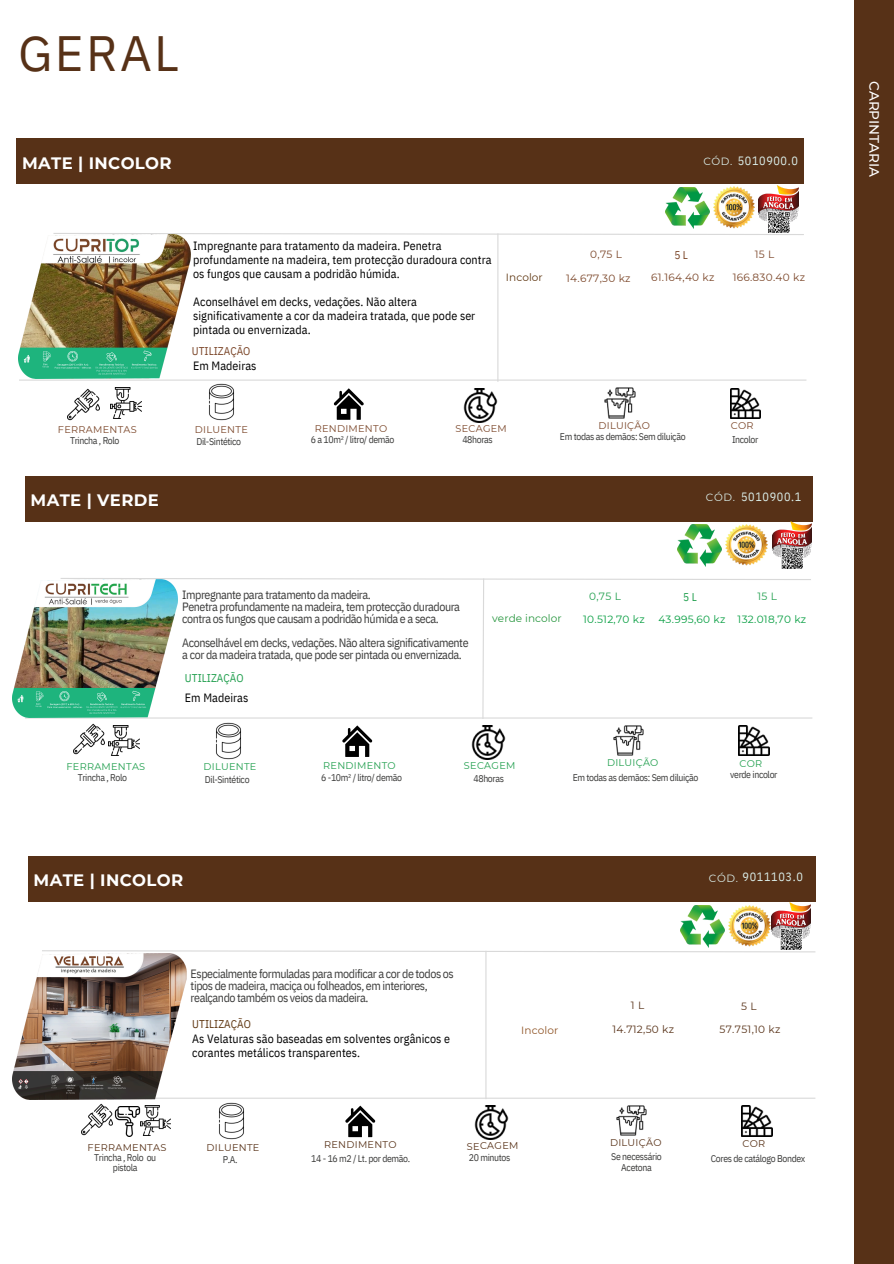
<style>
.page{position:relative;width:894px;height:1264px;background:#fff}
.page>*{position:absolute;margin:0;border:0;box-sizing:border-box;transform-origin:0 0}
.t1{font:49.5px "IBM Plex Sans";letter-spacing:.045em;color:#573117}
.t2{font:700 16.5px "Montserrat";letter-spacing:.02em;color:#fff}
.t3{font:16.5px "Montserrat";letter-spacing:.02em;color:#fff}
.t4{font:500 13.5px "Montserrat";color:#fff}
.t5{font:12px/12px "IBM Plex Sans Cond";letter-spacing:-.035em;color:#3c3c3b}
.t6{font:12px/14px "IBM Plex Sans Cond";letter-spacing:.005em;color:#000}
.t7{font:12px "IBM Plex Sans Cond";letter-spacing:.055em;color:#daede8}
.t8{font:11.25px "IBM Plex Sans Cond";color:#7b4629}
.t9{font:11.25px "IBM Plex Sans Cond";color:#219f4e}
.t10{font:11.25px "IBM Plex Sans Cond";color:#603813}
.t11{font:10.5px "Montserrat";letter-spacing:.03em;color:#7b4629}
.t12{font:10.5px "Montserrat";letter-spacing:.03em;color:#069e41}
.t13{font:10.5px "Montserrat";letter-spacing:.03em;color:#573117}
.t14{font:10.5px "Montserrat";letter-spacing:.055em;color:#daede8}
.t15{font:10.5px "Montserrat";letter-spacing:.01em;color:#299740}
.t16{font:10.5px "Montserrat";color:#219f4e}
.t17{font:10.5px "Montserrat";letter-spacing:.01em;color:#603813}
.t18{font:10.5px "Montserrat";letter-spacing:.01em;color:#8f5426}
.t19{font:9.75px/9.8px "IBM Plex Sans Cond";letter-spacing:-.035em;color:#3c3c3b;text-align:center}
.t20{font:9.75px "Montserrat";letter-spacing:.03em;color:#7b4629}
.t21{font:9.75px "Montserrat";letter-spacing:.03em;color:#219f4e}
.t22{font:9.75px "Montserrat";letter-spacing:.03em;color:#573117}
</style>
<div class="page">
<div style="left:854px;top:0;width:39px;height:1263px;background:#573117"></div>
<div style="left:16px;top:139px;width:787px;height:45px;background:#573117"></div>
<svg style="left:53px;top:232px;width:751px;height:4px"></svg>
<hr style="left:19px;top:379px;width:787px;height:1px;background:#d9d9d9">
<hr style="left:497px;top:233px;width:1px;height:149px;background:#d9d9d9">
<svg style="left:333px;top:388px;width:31px;height:32px"></svg>
<img style="left:68px;top:389px;width:31px;height:31px">
<img style="left:463px;top:388px;width:34px;height:34px">
<img style="left:604px;top:388px;width:31px;height:30px">
<img style="left:730px;top:388px;width:30px;height:30px">
<img style="left:111px;top:388px;width:30px;height:30px">
<div style="left:25px;top:476px;width:787px;height:45px;background:#573117"></div>
<hr style="left:25px;top:717px;width:787px;height:1px;background:#d9d9d9">
<img style="left:478px;top:757px;width:19px;height:2px">
<img style="left:219px;top:757px;width:19px;height:3px">
<div style="left:28px;top:856px;width:787px;height:45px;background:#573117"></div>
<svg style="left:42px;top:949px;width:774px;height:4px"></svg>
<hr style="left:28px;top:1097px;width:787px;height:1px;background:#d9d9d9">
<hr style="left:485px;top:950px;width:1px;height:149px;background:#d9d9d9">
<svg style="left:345px;top:1105px;width:30px;height:32px"></svg>
<img style="left:474px;top:1105px;width:34px;height:34px">
<img style="left:616px;top:1105px;width:30px;height:30px">
<img style="left:741px;top:1105px;width:31px;height:30px">
<img style="left:218px;top:1102px;width:27px;height:38px">
<img style="left:208px;top:383px;width:27px;height:38px">
<img style="left:81px;top:1103px;width:31px;height:32px">
<img style="left:114px;top:1105px;width:57px;height:31px">
<img style="left:713px;top:186px;width:41px;height:42px">
<img style="left:665px;top:187px;width:44px;height:42px">
<img style="left:725px;top:524px;width:42px;height:42px">
<img style="left:677px;top:525px;width:44px;height:41px">
<img style="left:728px;top:905px;width:42px;height:41px">
<img style="left:680px;top:905px;width:44px;height:42px">
<img style="left:758px;top:185px;width:40px;height:47px">
<img style="left:772px;top:521px;width:39px;height:47px">
<img style="left:771px;top:902px;width:39px;height:47px">
<img style="left:12px;top:580px;width:47px;height:137px">
<img style="left:18px;top:234px;width:172px;height:144px">
<img style="left:12px;top:953px;width:175px;height:146px">
<svg style="left:59px;top:578px;width:752px;height:179px"></svg>
<p class="t1" style="left:18px;top:20px;width:162px">GERAL</p>
<p class="t2" style="left:22px;top:153px;width:151px">MATE | INCOLOR</p>
<h1 class="t3" style="left:42px;top:156px;width:67px">VELVET</h1>
<p class="t14" style="left:703px;top:155px;width:30px">CÓD.</p>
<p class="t7" style="left:737px;top:153px;width:62px">5010900.0</p>
<h5 class="t6" style="left:193px;top:238px;width:300px">Impregnante para tratamento da madeira. Penetra profundamente na madeira, tem protecção duradoura contra os fungos que causam a podridão húmida.</h5>
<p class="t6" style="left:193px;top:294px;width:283px">Aconselhável em decks, vedações. Não altera significativamente a cor da madeira tratada, que pode ser pintada ou envernizada.</p>
<h6 class="t8" style="left:192px;top:344px;width:60px">UTILIZAÇÃO</h6>
<p class="t6" style="left:193px;top:359px;width:65px">Em Madeiras</p>
<p class="t11" style="left:590px;top:248px;width:33px">0,75 L</p>
<p class="t11" style="left:754px;top:248px;width:21px">15 L</p>
<p class="t8" style="left:674px;top:247px;width:15px">5L</p>
<p class="t17" style="left:505px;top:271px;width:38px">Incolor</p>
<p class="t11" style="left:651px;top:271px;width:65px">61.164,40 kz</p>
<p class="t11" style="left:732px;top:271px;width:74px">166.830.40 kz</p>
<p class="t11" style="left:566px;top:271px;width:66px">14.677,30 kz</p>
<h2 class="t20" style="left:58px;top:424px;width:80px">FERRAMENTAS</h2>
<h3 class="t20" style="left:315px;top:422px;width:74px">RENDIMENTO</h3>
<h6 class="t20" style="left:598px;top:419px;width:53px">DILUIÇÃO</h6>
<p class="t20" style="left:730px;top:420px;width:24px">COR</p>
<p class="t19" style="left:70px;top:435px;width:51px">Trincha , Rolo</p>
<p class="t19" style="left:196px;top:437px;width:46px">Dil-Sintético</p>
<p class="t19" style="left:311px;top:434px;width:85px">6 a 10m² / litro/ demão</p>
<p class="t19" style="left:462px;top:434px;width:32px">48horas</p>
<h6 class="t19" style="left:560px;top:431px;width:127px">Em todas as demãos: Sem diluição</h6>
<h6 class="t19" style="left:731px;top:435px;width:28px">Incolor</h6>
<p class="t20" style="left:455px;top:423px;width:53px;rotate:-1deg">SECAGEM</p>
<p class="t20" style="left:195px;top:424px;width:54px">DILUENTE</p>
<p class="t2" style="left:31px;top:490px;width:130px">MATE | VERDE</p>
<p class="t3" style="left:50px;top:493px;width:67px">VELVET</p>
<p class="t14" style="left:705px;top:491px;width:30px">CÓD.</p>
<p class="t7" style="left:741px;top:489px;width:62px">5010900.1</p>
<p class="t5" style="left:182px;top:588px;width:279px">Impregnante para tratamento da madeira.<br>Penetra profundamente na madeira, tem protecção duradoura contra os fungos que causam a podridão húmida e a seca.</p>
<p class="t5" style="left:182px;top:636px;width:288px">Aconselhável em decks, vedações. Não altera significativamente a cor da madeira tratada, que pode ser pintada ou envernizada.</p>
<p class="t9" style="left:185px;top:670px;width:60px">UTILIZAÇÃO</p>
<p class="t6" style="left:185px;top:690px;width:65px">Em Madeiras</p>
<p class="t16" style="left:589px;top:590px;width:33px">0,75 L</p>
<p class="t9" style="left:683px;top:589px;width:15px">5L</p>
<p class="t16" style="left:757px;top:590px;width:21px">15 L</p>
<p class="t15" style="left:492px;top:612px;width:71px">verde incolor</p>
<p class="t12" style="left:658px;top:612px;width:69px">43.995,60 kz</p>
<p class="t12" style="left:737px;top:612px;width:70px">132.018,70 kz</p>
<h6 class="t12" style="left:583px;top:612px;width:63px">10.512,70 kz</h6>
<p class="t21" style="left:66px;top:761px;width:80px">FERRAMENTAS</p>
<p class="t21" style="left:323px;top:759px;width:74px">RENDIMENTO</p>
<p class="t21" style="left:607px;top:756px;width:53px">DILUIÇÃO</p>
<p class="t21" style="left:739px;top:757px;width:24px">COR</p>
<p class="t19" style="left:78px;top:772px;width:51px">Trincha , Rolo</p>
<p class="t19" style="left:205px;top:774px;width:46px">Dil-Sintético</p>
<p class="t19" style="left:321px;top:772px;width:82px">6 -10m² / litro/ demão</p>
<p class="t19" style="left:473px;top:773px;width:32px">48horas</p>
<p class="t19" style="left:730px;top:769px;width:49px">verde incolor</p>
<p class="t21" style="left:463px;top:760px;width:53px;rotate:-1deg">SECAGEM</p>
<h5 class="t21" style="left:203px;top:761px;width:54px">DILUENTE</h5>
<p class="t19" style="left:572px;top:772px;width:127px">Em todas as demãos: Sem diluição</p>
<p class="t2" style="left:34px;top:870px;width:151px">MATE | INCOLOR</p>
<p class="t3" style="left:53px;top:873px;width:67px">VELVET</p>
<h5 class="t14" style="left:708px;top:871px;width:30px">CÓD.</h5>
<p class="t7" style="left:742px;top:869px;width:62px">9011103.0</p>
<p class="t5" style="left:191px;top:967px;width:264px">Especialmente formuladas para modificar a cor de todos os tipos de madeira, maciça ou folheados, em interiores, realçando também os veios da madeira.</p>
<p class="t10" style="left:192px;top:1016px;width:60px">UTILIZAÇÃO</p>
<p class="t6" style="left:192px;top:1031px;width:259px">As Velaturas são baseadas em solventes orgânicos e corantes metálicos transparentes.</p>
<p class="t18" style="left:521px;top:1024px;width:38px">Incolor</p>
<p class="t13" style="left:630px;top:998px;width:15px">1 L</p>
<p class="t13" style="left:612px;top:1023px;width:63px">14.712,50 kz</p>
<p class="t13" style="left:741px;top:999px;width:17px">5 L</p>
<p class="t13" style="left:719px;top:1023px;width:62px">57.751,10 kz</p>
<p class="t22" style="left:88px;top:1141px;width:80px">FERRAMENTAS</p>
<p class="t19" style="left:94px;top:1152px;width:63px">Trincha , Rolo ou pistola</p>
<p class="t22" style="left:324px;top:1138px;width:74px">RENDIMENTO</p>
<h2 class="t22" style="left:610px;top:1136px;width:53px">DILUIÇÃO</h2>
<h3 class="t22" style="left:742px;top:1137px;width:24px">COR</h3>
<h6 class="t22" style="left:466px;top:1140px;width:53px;rotate:-1deg">SECAGEM</h6>
<p class="t22" style="left:206px;top:1141px;width:54px">DILUENTE</p>
<h6 class="t19" style="left:223px;top:1154px;width:16px">P.A.</h6>
<p class="t19" style="left:311px;top:1153px;width:100px">14 - 16 m2 / Lt. por demão.</p>
<p class="t19" style="left:468px;top:1152px;width:43px">20 minutos</p>
<p class="t19" style="left:611px;top:1151px;width:52px">Se necessário</p>
<p class="t19" style="left:621px;top:1162px;width:32px">Acetona</p>
<p class="t19" style="left:710px;top:1153px;width:96px">Cores de catálogo Bondex</p>
<p class="t4" style="left:882px;top:81px;width:98px;rotate:90deg">CARPINTARIA</p>
</div>
